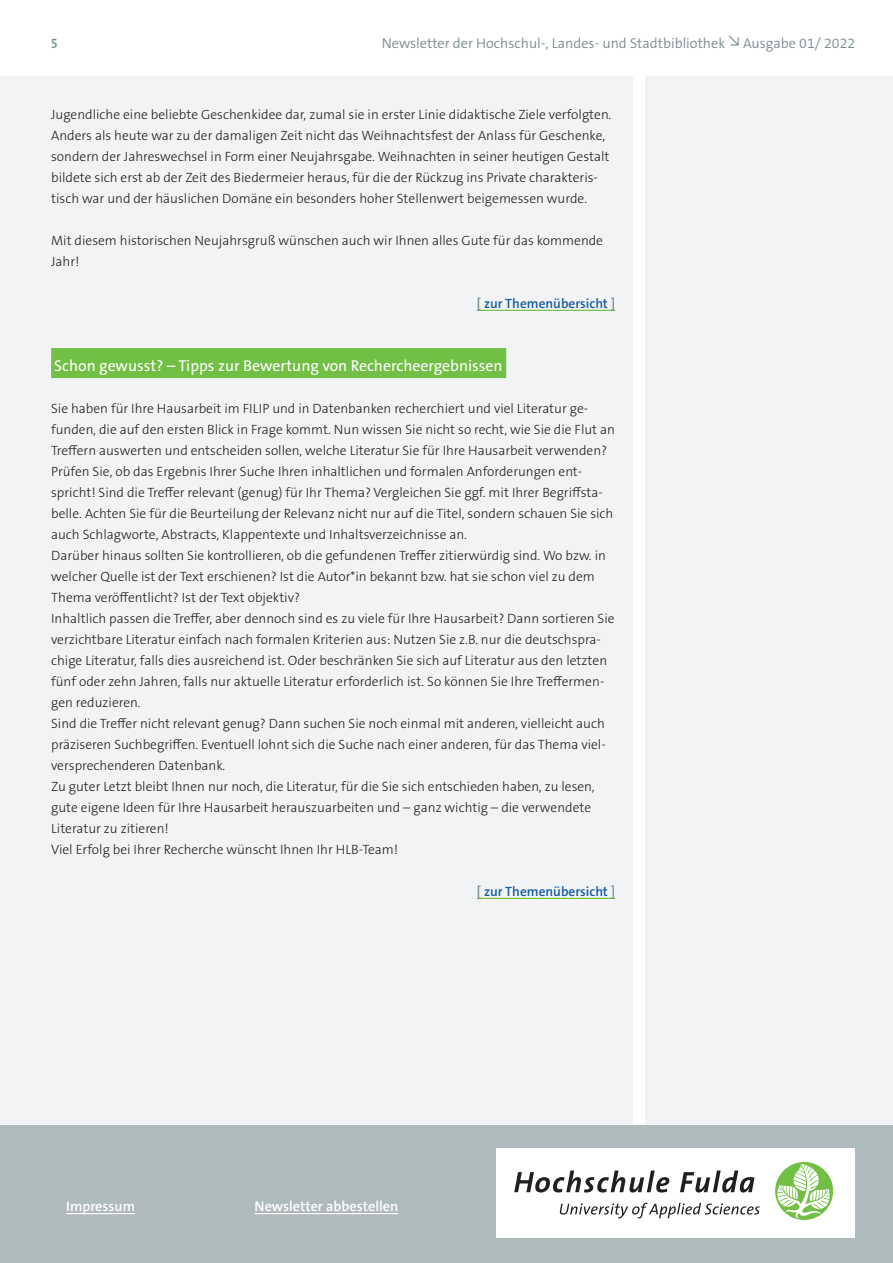
<style>
.page{position:relative;width:893px;height:1263px;background:#fff}
.page>*{position:absolute;margin:0;border:0;box-sizing:border-box;transform-origin:0 0}
.Copy_Headline_HFD-Gr{font:15.75px "The Sans Os F";color:#fff}
.t1{font:300 14.25px "The Sans Os F";color:#7a8d91}
.t2{font:600 14.25px "The Sans Os F";color:#fff}
.Copy_Headline_HFD-Gr-2{font:300 13.5px/21px "The Sans Os F";color:#231f20}
.Copy_Link{font:600 13.5px "The Sans Os F";color:#175d9e}
.t3{font:600 13.5px "The Sans Os F";color:#7a8d91}
.s1{color:#7a8d91}
</style>
<div class="page">
<div style="left:0;top:77px;width:632px;height:1048px;background:#f1f3f4"></div>
<div style="left:645px;top:77px;width:248px;height:1048px;background:#f1f3f4"></div>
<div style="left:0;top:1125px;width:893px;height:138px;background:#afbabd"></div>
<hr style="left:66px;top:1213px;width:69px;height:1px;background:#fff">
<div style="left:496px;top:1148px;width:359px;height:90px;background:#fff"></div>
<div style="left:775px;top:1162px;width:58px;height:58px;background:#71bf44;border-radius:50%"></div>
<svg style="left:777px;top:1163px;width:53px;height:55px"></svg>
<svg style="left:514px;top:1170px;width:155px;height:22px"></svg>
<svg style="left:680px;top:1170px;width:74px;height:22px"></svg>
<svg style="left:559px;top:1203px;width:201px;height:15px"></svg>
<hr style="left:255px;top:1213px;width:143px;height:1px;background:#fff">
<hr style="left:477px;top:310px;width:138px;height:1px;background:#71bf44">
<div style="left:51px;top:348px;width:455px;height:30px;background:#71bf44"></div>
<hr style="left:477px;top:898px;width:138px;height:1px;background:#71bf44">
<p class="t3" style="left:51px;top:35px;width:8px">5</p>
<p class="t1" style="left:382px;top:34px;width:475px">Newsletter der Hochschul-, Landes- und Stadtbibliothek <sup>↘</sup> Ausgabe 01/ 2022</p>
<p class="Copy_Headline_HFD-Gr-2" style="left:51px;top:104px;width:562px">Jugendliche eine beliebte Geschenkidee dar, zumal sie in erster Linie didaktische Ziele verfolgten.<br>Anders als heute war zu der damaligen Zeit nicht das Weihnachtsfest der Anlass für Geschenke, sondern der Jahreswechsel in Form einer Neujahrsgabe. Weihnachten in seiner heutigen Gestalt bildete sich erst ab der Zeit des Biedermeier heraus, für die der Rückzug ins Private charakteris&shy;tisch war und der häuslichen Domäne ein besonders hoher Stellenwert beigemessen wurde.</p>
<p class="Copy_Headline_HFD-Gr-2" style="left:51px;top:230px;width:553px">Mit diesem historischen Neujahrsgruß wünschen auch wir Ihnen alles Gute für das kommende<br>Jahr!</p>
<p class="Copy_Link" style="left:477px;top:294px;width:140px"><span class="s1">[</span> zur Themenübersicht <span class="s1">]</span></p>
<p class="Copy_Headline_HFD-Gr" style="left:54px;top:355px;width:450px">Schon gewusst? – Tipps zur Bewertung von Rechercheergebnissen</p>
<p class="Copy_Headline_HFD-Gr-2" style="left:51px;top:398px;width:565px">Sie haben für Ihre Hausarbeit im FILIP und in Datenbanken recherchiert und viel Literatur ge&shy;funden, die auf den ersten Blick in Frage kommt. Nun wissen Sie nicht so recht, wie Sie die Flut an<br>Treffern auswerten und entscheiden sollen, welche Literatur Sie für Ihre Hausarbeit verwenden?</p>
<p class="Copy_Headline_HFD-Gr-2" style="left:51px;top:461px;width:564px">Prüfen Sie, ob das Ergebnis Ihrer Suche Ihren inhaltlichen und formalen Anforderungen ent&shy;spricht! Sind die Treffer relevant (genug) für Ihr Thema? Vergleichen Sie ggf. mit Ihrer Begriffsta&shy;belle. Achten Sie für die Beurteilung der Relevanz nicht nur auf die Titel, sondern schauen Sie sich auch Schlagworte, Abstracts, Klappentexte und Inhaltsverzeichnisse an.</p>
<p class="Copy_Headline_HFD-Gr-2" style="left:51px;top:545px;width:556px">Darüber hinaus sollten Sie kontrollieren, ob die gefundenen Treffer zitierwürdig sind. Wo bzw. in welcher Quelle ist der Text erschienen? Ist die Autor*in bekannt bzw. hat sie schon viel zu dem<br>Thema veröffentlicht? Ist der Text objektiv?</p>
<p class="Copy_Headline_HFD-Gr-2" style="left:51px;top:608px;width:565px">Inhaltlich passen die Treffer, aber dennoch sind es zu viele für Ihre Hausarbeit? Dann sortieren Sie verzichtbare Literatur einfach nach formalen Kriterien aus: Nutzen Sie z.B. nur die deutschspra&shy;chige Literatur, falls dies ausreichend ist. Oder beschränken Sie sich auf Literatur aus den letzten fünf oder zehn Jahren, falls nur aktuelle Literatur erforderlich ist. So können Sie Ihre Treffermen&shy;gen reduzieren.</p>
<p class="Copy_Headline_HFD-Gr-2" style="left:51px;top:713px;width:556px;text-align:justify">Sind die Treffer nicht relevant genug? Dann suchen Sie noch einmal mit anderen, vielleicht auch präziseren Suchbegriffen. Eventuell lohnt sich die Suche nach einer anderen, für das Thema viel&shy;versprechenderen Datenbank.</p>
<p class="Copy_Headline_HFD-Gr-2" style="left:51px;top:776px;width:545px">Zu guter Letzt bleibt Ihnen nur noch, die Literatur, für die Sie sich entschieden haben, zu lesen, gute eigene Ideen für Ihre Hausarbeit herauszuarbeiten und – ganz wichtig – die verwendete<br>Literatur zu zitieren!</p>
<p class="Copy_Headline_HFD-Gr-2" style="left:51px;top:839px;width:348px">Viel Erfolg bei Ihrer Recherche wünscht Ihnen Ihr HLB-Team!</p>
<p class="Copy_Link" style="left:477px;top:882px;width:140px"><span class="s1">[</span> zur Themenübersicht <span class="s1">]</span></p>
<p class="t2" style="left:66px;top:1197px;width:70px">Impressum</p>
<p class="t2" style="left:255px;top:1197px;width:145px">Newsletter abbestellen</p>
</div>
